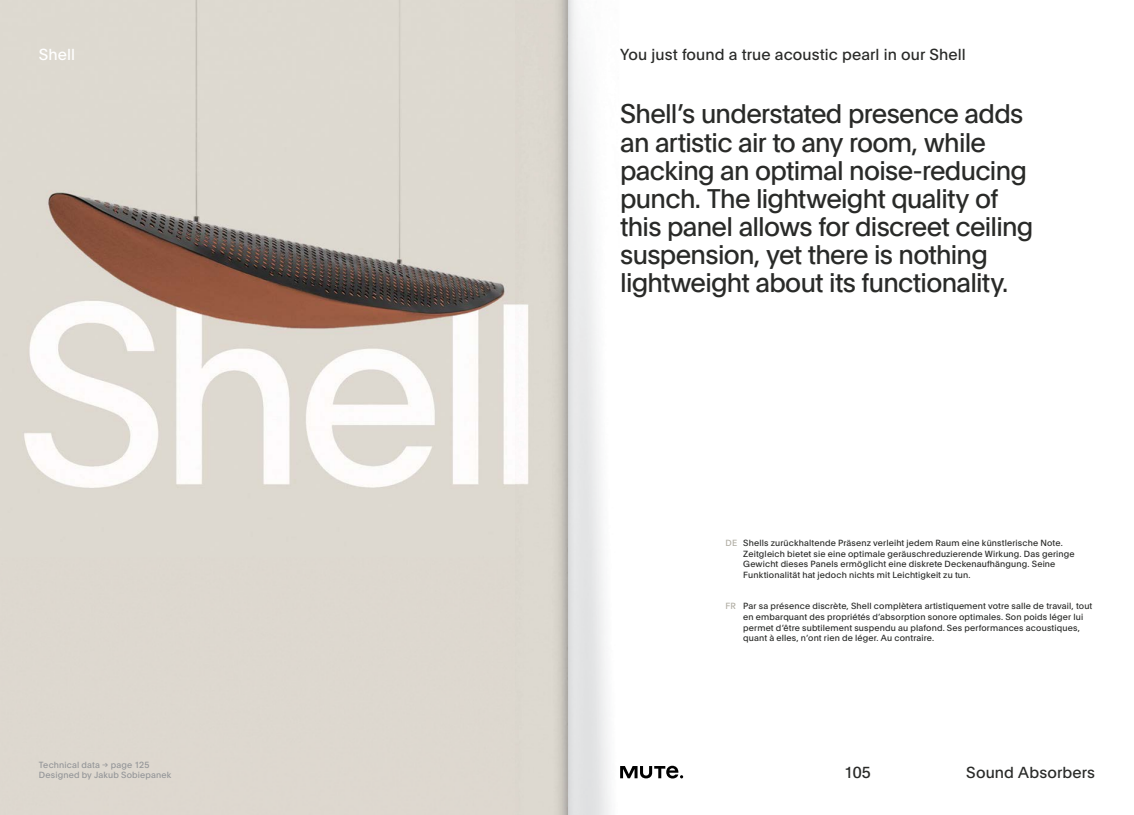
<style>
.page{position:relative;width:1134px;height:815px;background:#fff}
.page>*{position:absolute;margin:0;border:0;box-sizing:border-box;transform-origin:0 0}
.t1{font:26.25px/28.1px "Plain";letter-spacing:-.025em;color:#292a28}
.t2{font:15.62px "Plain";letter-spacing:.005em;color:#292a28}
.t3{font:15.62px "Plain";color:#fff}
.t4{font:8.75px/10.5px "Plain";letter-spacing:.015em;color:#292a28}
.t5{font:8.75px/10.5px "Plain";letter-spacing:.015em;color:#939598}
.t6{font:8.75px "Plain";color:#b1aea4}
.s1{font-family:"Maison Neue"}
</style>
<div class="page">
<img style="left:0;top:0;width:515px;height:557px">
<svg style="left:620px;top:766px;width:63px;height:12px"></svg>
<img style="left:567px;top:0;width:43px;height:815px">
<img style="left:515px;top:0;width:52px;height:815px">
<h2 class="t3" style="left:39px;top:43px;width:38px">Shell</h2>
<h2 class="t2" style="left:620px;top:43px;width:347px">You just found a true acoustic pearl in our Shell</h2>
<p class="t1" style="left:620px;top:99px;width:415px">Shell’s understated presence adds an artistic air to any room, while packing an optimal noise-reducing punch. The lightweight quality of this panel allows for discreet ceiling suspension, yet there is nothing lightweight about its functionality.</p>
<p class="t4" style="left:743px;top:537px;width:333px">Shells zurückhaltende Präsenz verleiht jedem Raum eine künstlerische Note.<br>Zeitgleich bietet sie eine optimale geräuschreduzierende Wirkung. Das geringe Gewicht dieses Panels ermöglicht eine diskrete Deckenaufhängung. Seine Funktionalität hat jedoch nichts mit Leichtigkeit zu tun.</p>
<p class="t4" style="left:743px;top:601px;width:351px">Par sa présence discrète, Shell complètera artistiquement votre salle de travail, tout en embarquant des propriétés d’absorption sonore optimales. Son poids léger lui permet d’être subtilement suspendu au plafond. Ses performances acoustiques, quant à elles, n’ont rien de léger. Au contraire.</p>
<p class="t6" style="left:725px;top:537px;width:13px">DE</p>
<p class="t6" style="left:725px;top:600px;width:12px">FR</p>
<p class="t5" style="left:39px;top:759px;width:134px">Technical data <span class="s1">→</span> page 125<br>Designed by Jakub Sobiepanek</p>
<h2 class="t2" style="left:844px;top:762px;width:28px">105</h2>
<h2 class="t2" style="left:966px;top:762px;width:130px">Sound Absorbers</h2>
</div>
